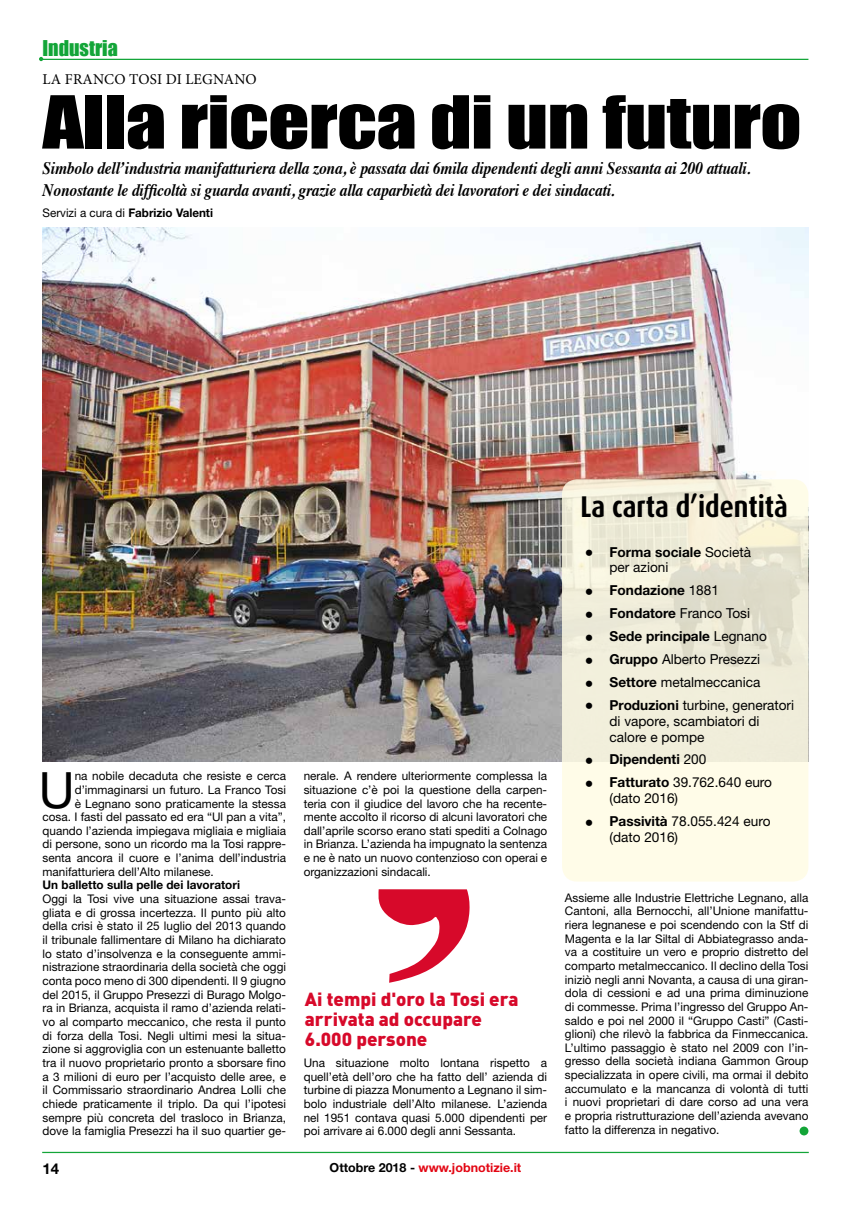
<style>
.page{position:relative;width:851px;height:1205px;background:#fff}
.page>*{position:absolute;margin:0;border:0;box-sizing:border-box;transform-origin:0 0}
.t1{font:67.5px "Impact";letter-spacing:-.01em;color:#000;scale:1.2 1}
.t2{font:50.12px "Helvetica Neue";color:#000}
.t3{font:700 30px "Dax";color:#000;scale:.85 1}
.t4{font:20px "Impact";color:#13a538}
.t5{font:900 18.75px/20px "DIN";color:#d7092a}
.t6{font:italic 700 17.5px/22.5px "Times";letter-spacing:-.01em;color:#000;scale:.88 1}
.t7{font:15px "Minion Pro";letter-spacing:.01em;color:#000}
.t8{font:700 15px "Helvetica Neue";color:#000}
.t9{font:13.75px/15.8px "Helvetica Neue";color:#000}
.t10{font:700 13.75px "Helvetica Neue";color:#000}
.t11{font:700 12.5px "Helvetica Neue";color:#e30613}
.t12{font:11.88px/13.6px "Helvetica Neue";color:#000;text-align:justify}
.t13{font:700 11.88px "Helvetica Neue";color:#000}
.s1{font-weight:400}
.s2{color:#000}
.s3{font-size:17.5px}
.s4{font-weight:700}
.s5{font-weight:400;font-size:17.5px}
</style>
<div class="page">
<hr style="left:42px;top:1152px;width:766px;height:1px;background:#13a538">
<hr style="left:42px;top:59px;width:766px;height:1px;background:#13a538">
<svg style="left:39px;top:57px;width:4px;height:4px"></svg>
<img style="left:43px;top:228px;width:765px;height:533px">
<svg style="left:562px;top:479px;width:246px;height:402px;background:#f3f0dc"></svg>
<svg style="left:378px;top:889px;width:92px;height:94px"></svg>
<div style="left:799px;top:1126px;width:9px;height:9px;background:#13a538;border-radius:50%"></div>
<h3 class="t4" style="left:43px;top:32px;width:77px">Industria</h3>
<p class="t7" style="left:43px;top:69px;width:216px">LA FRANCO TOSI DI LEGNANO</p>
<h1 class="t1" style="left:43px;top:70px;width:634px">Alla ricerca di un futuro</h1>
<h3 class="t6" style="left:43px;top:155px;width:806px">Simbolo dell’industria manifatturiera della zona, è passata dai 6mila dipendenti degli anni Sessanta ai 200 attuali.<br>Nonostante le difficoltà si guarda avanti, grazie alla caparbietà dei lavoratori e dei sindacati.</h3>
<p class="t13" style="left:43px;top:206px;width:172px"><span class="s1">Servizi a cura di</span> Fabrizio Valenti</p>
<h2 class="t2" style="left:39px;top:760px;width:37px">U</h2>
<p class="t12" style="left:75px;top:769px;width:213px">na nobile decaduta che resiste e cerca</p>
<p class="t12" style="left:75px;top:782px;width:213px">d’immaginarsi un futuro. La Franco Tosi</p>
<p class="t12" style="left:75px;top:796px;width:213px">è Legnano sono praticamente la stessa</p>
<p class="t12" style="left:43px;top:810px;width:245px">cosa. I fasti del passato ed era “Ul pan a vita”,</p>
<p class="t12" style="left:43px;top:823px;width:245px">quando l’azienda impiegava migliaia e migliaia</p>
<p class="t12" style="left:43px;top:837px;width:245px">di persone, sono un ricordo ma la Tosi rappre-</p>
<p class="t12" style="left:43px;top:851px;width:245px">senta ancora il cuore e l’anima dell’industria</p>
<p class="t12" style="left:43px;top:864px;width:173px">manifatturiera dell’Alto milanese.</p>
<p class="t13" style="left:43px;top:878px;width:199px">Un balletto sulla pelle dei lavoratori</p>
<p class="t12" style="left:43px;top:892px;width:245px">Oggi la Tosi vive una situazione assai trava&shy;gliata e di grossa incertezza. Il punto più alto della crisi è stato il 25 luglio del 2013 quando il tribunale fallimentare di Milano ha dichiarato lo stato d’insolvenza e la conseguente ammi&shy;nistrazione straordinaria della società che oggi conta poco meno di 300 dipendenti. Il 9 giugno del 2015, il Gruppo Presezzi di Burago Molgo&shy;ra in Brianza, acquista il ramo d’azienda relati&shy;vo al comparto meccanico, che resta il punto di forza della Tosi. Negli ultimi mesi la situa&shy;zione si aggroviglia con un estenuante balletto tra il nuovo proprietario pronto a sborsare fino a 3 milioni di euro per l’acquisto delle aree, e il Commissario straordinario Andrea Lolli che chiede praticamente il triplo. Da qui l’ipotesi sempre più concreta del trasloco in Brianza, dove la famiglia Presezzi ha il suo quartier ge-</p>
<p class="t12" style="left:304px;top:769px;width:245px">nerale. A rendere ulteriormente complessa la situazione c’è poi la questione della carpen&shy;teria con il giudice del lavoro che ha recente&shy;mente accolto il ricorso di alcuni lavoratori che dall’aprile scorso erano stati spediti a Colnago in Brianza. L’azienda ha impugnato la sentenza e ne è nato un nuovo contenzioso con operai e organizzazioni sindacali.</p>
<h3 class="t5" style="left:305px;top:988px;width:215px">Ai tempi d'oro la Tosi era arrivata ad occupare<br>6.000 persone</h3>
<p class="t12" style="left:304px;top:1056px;width:245px">Una situazione molto lontana rispetto a quell’età dell’oro che ha fatto dell’ azienda di turbine di piazza Monumento a Legnano il sim&shy;bolo industriale dell’Alto milanese. L’azienda nel 1951 contava quasi 5.000 dipendenti per poi arrivare ai 6.000 degli anni Sessanta.</p>
<p class="t8" style="left:43px;top:1159px;width:18px">14</p>
<p class="t11" style="left:329px;top:1160px;width:193px"><span class="s2">Ottobre 2018 -</span> www.jobnotizie.it</p>
<h3 class="t3" style="left:580px;top:489px;width:245px">La carta d’identità</h3>
<p class="t9" style="left:609px;top:544px;width:143px;text-indent:-25px"><span class="s3">•</span> <span class="s4">Forma sociale</span> Società per azioni</p>
<p class="t10" style="left:584px;top:582px;width:136px"><span class="s5">•</span> Fondazione <span class="s1">1881</span></p>
<p class="t9" style="left:584px;top:605px;width:167px"><span class="s3">•</span> <span class="s4">Fondatore</span> Franco Tosi</p>
<p class="t10" style="left:584px;top:628px;width:184px"><span class="s5">•</span> Sede principale <span class="s1">Legnano</span></p>
<p class="t9" style="left:584px;top:651px;width:177px"><span class="s3">•</span> <span class="s4">Gruppo</span> Alberto Presezzi</p>
<p class="t9" style="left:584px;top:674px;width:177px"><span class="s3">•</span> <span class="s4">Settore</span> metalmeccanica</p>
<p class="t9" style="left:609px;top:697px;width:186px;text-indent:-25px"><span class="s3">•</span> <span class="s4">Produzioni</span> turbine, generatori di vapore, scambiatori di calore e pompe</p>
<p class="t10" style="left:584px;top:751px;width:123px"><span class="s5">•</span> Dipendenti <span class="s1">200</span></p>
<p class="t9" style="left:609px;top:774px;width:164px;text-indent:-25px"><span class="s3">•</span> <span class="s4">Fatturato</span> 39.762.640 euro (dato 2016)</p>
<p class="t9" style="left:609px;top:813px;width:162px;text-indent:-25px"><span class="s3">•</span> <span class="s4">Passività</span> 78.055.424 euro (dato 2016)</p>
<p class="t12" style="left:565px;top:890px;width:245px">Assieme alle Industrie Elettriche Legnano, alla Cantoni, alla Bernocchi, all’Unione manifattu&shy;riera legnanese e poi scendendo con la Stf di Magenta e la Iar Siltal di Abbiategrasso anda&shy;va a costituire un vero e proprio distretto del comparto metalmeccanico. Il declino della Tosi iniziò negli anni Novanta, a causa di una giran&shy;dola di cessioni e ad una prima diminuzione di commesse. Prima l’ingresso del Gruppo An&shy;saldo e poi nel 2000 il “Gruppo Casti” (Casti&shy;glioni) che rilevò la fabbrica da Finmeccanica.<br>L’ultimo passaggio è stato nel 2009 con l’in&shy;gresso della società indiana Gammon Group specializzata in opere civili, ma ormai il debito accumulato e la mancanza di volontà di tutti i nuovi proprietari di dare corso ad una vera e propria ristrutturazione dell’azienda avevano fatto la differenza in negativo.</p>
</div>
